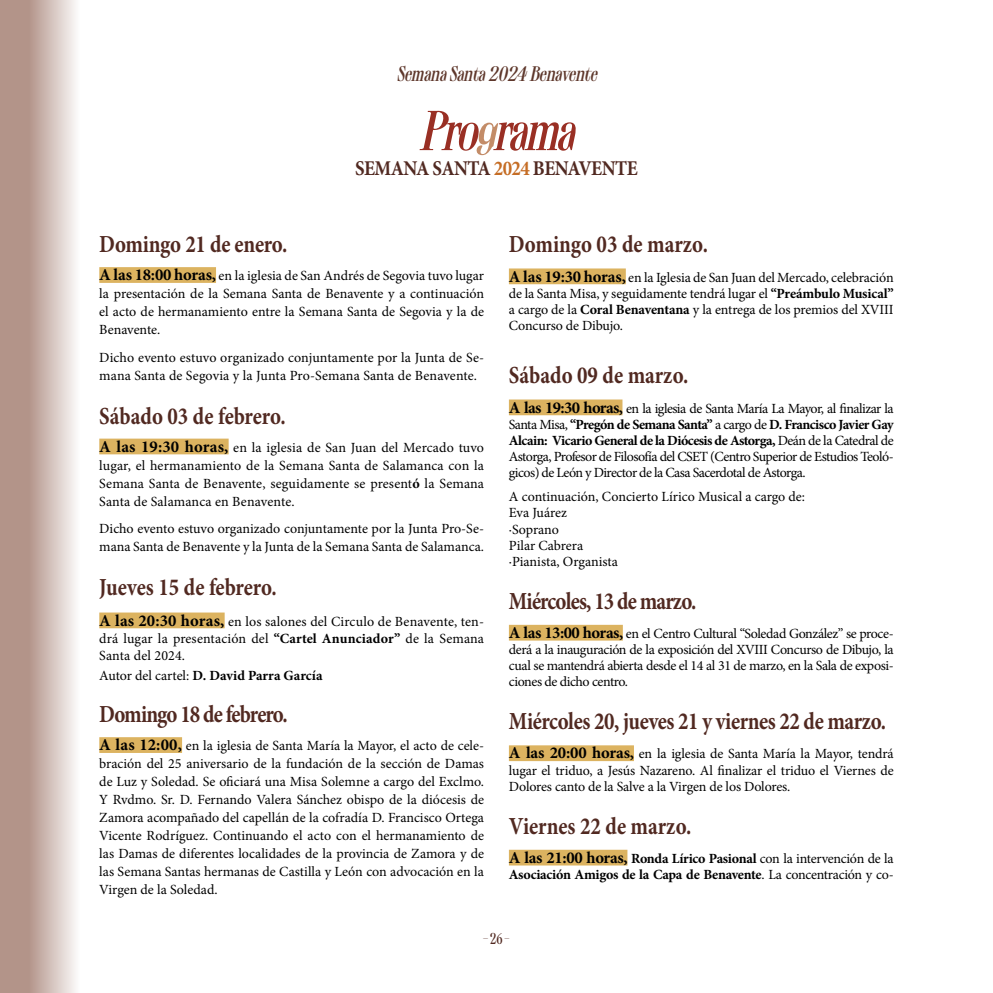
<style>
.page{position:relative;width:993px;height:993px;background:#fff}
.page>*{position:absolute;margin:0;border:0;box-sizing:border-box;transform-origin:0 0}
.t1{font:italic 56px "Toy";color:#992f24}
.t2{font:700 24.5px "Minion Pro";letter-spacing:-.01em;color:#512921;scale:.85 1}
.t3{font:700 24.5px "Minion Pro";letter-spacing:-.04em;color:#512921;scale:.85 1}
.t4{font:700 24.5px "Minion Pro";letter-spacing:-.045em;color:#512921;scale:.85 1}
.t5{font:italic 21px "Toy";color:#5e372b}
.t6{font:700 21px "Minion Pro";letter-spacing:-.03em;color:#512921;scale:.9 1}
.t7{font:15.75px "Toy";color:#512921;scale:.9 1}
.t8{font:14px/17.8px "Minion Pro";letter-spacing:-.005em;color:#000;text-align:justify}
.t9{font:700 14px/16.1px "Minion Pro";letter-spacing:-.015em;color:#000}
.s1{color:#c38c68}
.s2{color:#c56d25}
.s3{font-weight:700;font-size:16.62px}
.s4{font-weight:700}
.s5{font-weight:400}
.s6{font-size:16.62px}
</style>
<div class="page">
<svg style="left:0;top:0;width:76px;height:992px"></svg>
<div style="left:99px;top:267px;width:117px;height:16px;background:#dcb360"></div>
<div style="left:99px;top:438px;width:129px;height:16px;background:#dcb360"></div>
<div style="left:99px;top:612px;width:125px;height:16px;background:#dcb360"></div>
<div style="left:99px;top:737px;width:83px;height:15px;background:#dcb360"></div>
<div style="left:508px;top:268px;width:117px;height:16px;background:#dcb360"></div>
<div style="left:508px;top:399px;width:114px;height:16px;background:#dcb360"></div>
<div style="left:508px;top:624px;width:114px;height:16px;background:#dcb360"></div>
<div style="left:508px;top:745px;width:125px;height:15px;background:#dcb360"></div>
<div style="left:508px;top:849px;width:119px;height:16px;background:#dcb360"></div>
<h3 class="t5" style="left:396px;top:62px;width:206px">SemanaSanta2024 Benavente</h3>
<h1 class="t1" style="left:419px;top:99px;width:168px">Pro<span class="s1">g</span>rama</h1>
<h3 class="t6" style="left:355px;top:153px;width:315px">SEMANA SANTA <span class="s2">2024</span> BENAVENTE</h3>
<h2 class="t2" style="left:99px;top:227px;width:223px">Domingo 21 de enero.</h2>
<p class="t8" style="left:99px;top:267px;width:386px"><span class="s3">A las 18:00 horas,</span> en la iglesia de San Andrés de Segovia tuvo lugar la presentación de la Semana Santa de Benavente y a continuación el acto de hermanamiento entre la Semana Santa de Segovia y la de Benavente.</p>
<p class="t8" style="left:99px;top:348px;width:386px">Dicho evento estuvo organizado conjuntamente por la Junta de Se&shy;mana Santa de Segovia y la Junta Pro-Semana Santa de Benavente.</p>
<h2 class="t2" style="left:99px;top:398px;width:221px">Sábado 03 de febrero.</h2>
<p class="t8" style="left:99px;top:438px;width:386px"><span class="s3">A las 19:30 horas,</span> en la iglesia de San Juan del Mercado tuvo lugar, el hermanamiento de la Semana Santa de Salamanca con la Semana Santa de Benavente, seguidamente se present<span class="s4">ó</span> la Semana Santa de Salamanca en Benavente.</p>
<p class="t8" style="left:99px;top:520px;width:386px">Dicho evento estuvo organizado conjuntamente por la Junta Pro-Se&shy;mana Santa de Benavente y la Junta de la Semana Santa de Salamanca.</p>
<h2 class="t2" style="left:99px;top:570px;width:210px">Jueves 15 de febrero.</h2>
<p class="t8" style="left:99px;top:612px;width:386px;line-height:17.2px"><span class="s3">A las 20:30 horas,</span> en los salones del Circulo de Benavente, ten&shy;drá lugar la presentación del <span class="s4">“Cartel Anunciador”</span> de la Semana Santa del 2024.</p>
<p class="t9" style="left:99px;top:667px;width:225px"><span class="s5">Autor del cartel:</span> D. David Parra García</p>
<h2 class="t4" style="left:99px;top:697px;width:223px">Domingo 18 de febrero.</h2>
<p class="t8" style="left:99px;top:736px;width:386px"><span class="s3">A las 12:00,</span> en la iglesia de Santa María la Mayor, el acto de cele&shy;bración del 25 aniversario de la fundación de la sección de Damas de Luz y Soledad. Se oficiará una Misa Solemne a cargo del Exclmo.<br>Y Rvdmo. Sr. D. Fernando Valera Sánchez obispo de la diócesis de Zamora acompañado del capellán de la cofradía D. Francisco Ortega Vicente Rodríguez. Continuando el acto con el hermanamiento de las Damas de diferentes localidades de la provincia de Zamora y de las Semana Santas hermanas de Castilla y León con advocación en la Virgen de la Soledad.</p>
<h2 class="t2" style="left:508px;top:227px;width:236px">Domingo 03 de marzo.</h2>
<p class="t8" style="left:508px;top:269px;width:386px;line-height:16.1px"><span class="s3">A las 19:30 horas,</span> en la Iglesia de San Juan del Mercado, celebración de la Santa Misa, y seguidamente tendrá lugar el <span class="s4">“Preámbulo Musical” </span>a cargo de la <span class="s4">Coral Benaventana</span> y la entrega de los premios del XVIII Concurso de Dibujo.</p>
<h2 class="t2" style="left:508px;top:358px;width:213px">Sábado 09 de marzo.</h2>
<p class="t8" style="left:508px;top:400px;width:386px;line-height:16.1px"><span class="s3">A las 19:30 horas,</span> en la iglesia de Santa María La Mayor, al finalizar la Santa Misa, <span class="s4">“Pregón de Semana Santa”</span> a cargo de <span class="s4">D. Francisco Javier Gay Alcain: Vicario General de la Diócesis de Astorga,</span> Deán de la Catedral de Astorga, Profesor de Filosofía del CSET (Centro Superior de Estudios Teoló&shy;gicos) de León y Director de la Casa Sacerdotal de Astorga.</p>
<p class="t8" style="left:508px;top:488px;width:297px;line-height:16.1px;text-align:left">A continuación, Concierto Lírico Musical a cargo de:<br>Eva Juárez<br>∙Soprano<br>Pilar Cabrera<br>∙Pianista, Organista</p>
<h2 class="t3" style="left:508px;top:583px;width:222px">Miércoles, 13 de marzo.</h2>
<p class="t8" style="left:508px;top:625px;width:386px;line-height:16.1px"><span class="s3">A las 13:00 horas,</span> en el Centro Cultural “Soledad González” se proce&shy;derá a la inauguración de la exposición del XVIII Concurso de Dibujo, la cual se mantendrá abierta desde el 14 al 31 de marzo, en la Sala de exposi&shy;ciones de dicho centro.</p>
<h2 class="t2" style="left:508px;top:704px;width:445px">Miércoles 20, jueves 21 y viernes 22 de marzo.</h2>
<p class="t8" style="left:508px;top:745px;width:386px;line-height:16.1px"><span class="s3">A las 20:00 horas,</span> en la iglesia de Santa María la Mayor, tendrá lugar el triduo, a Jesús Nazareno. Al finalizar el triduo el Viernes de Dolores canto de la Salve a la Virgen de los Dolores.</p>
<h2 class="t2" style="left:508px;top:808px;width:216px">Viernes 22 de marzo.</h2>
<p class="t9" style="left:508px;top:849px;width:386px"><span class="s6">A las 21:00 horas,</span> Ronda Lírico Pasional <span class="s5">con la intervención de la<br></span>Asociación Amigos de la Capa de Benavente<span class="s5">. La concentración y co-</span></p>
<p class="t7" style="left:483px;top:929px;width:31px">– 26 –</p>
</div>
